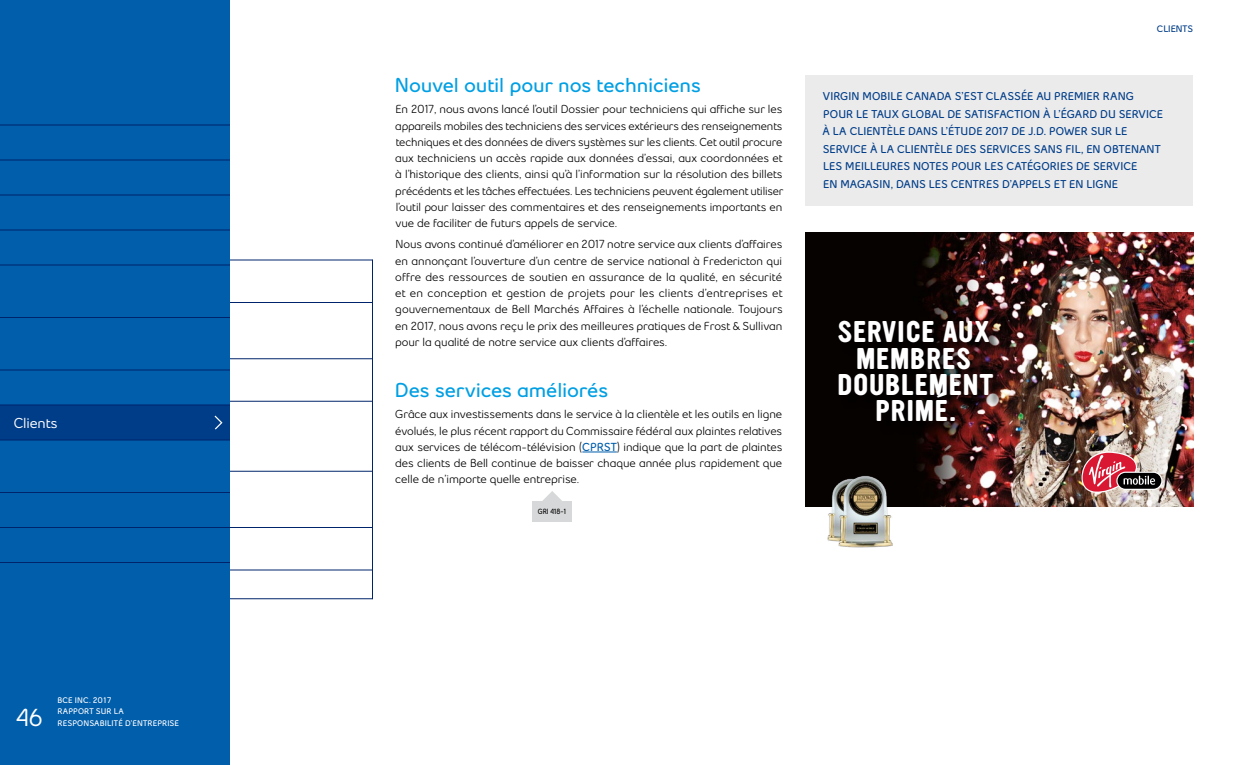
<style>
.page{position:relative;width:1260px;height:765px;background:#fff}
.page>*{position:absolute;margin:0;border:0;box-sizing:border-box;transform-origin:0 0}
.t1{font:700 26.25px/26.2px "VM Ultramagnetic";letter-spacing:.05em;color:#fff;text-align:center}
.t2{font:600 24.38px "Bell Slim OT2018";color:#fff}
.H4_SPAN{font:700 20px "Bell Slim OT2018";letter-spacing:-.01em;color:#009fe3}
.t3{font:600 14.38px "Bell Slim OT2018";letter-spacing:-.01em;color:#fff}
.TEXTE{font:11.5px/16.2px "Bell Slim OT2018";letter-spacing:-.005em;color:#000;text-align:justify}
.t4{font:700 11.25px/17.5px "Bell Slim OT2018";letter-spacing:.005em;color:#003d88}
.t5{font:700 9.38px "Bell Slim OT2018";color:#003d88}
.t6{font:700 8.12px/11.9px "Bell Slim OT2018";letter-spacing:.015em;color:#fff}
.t7{font:700 7.5px "Bell Slim OT2018";color:#000;scale:.9 1}
.s1{font-weight:700;color:#005eab}
</style>
<div class="page">
<div style="left:0;top:0;width:230px;height:765px;background:#005eab"></div>
<hr style="left:582px;top:452px;width:35px;height:1px;background:#005eab">
<div style="left:805px;top:75px;width:388px;height:130px;background:#ebebec"></div>
<img style="left:805px;top:233px;width:388px;height:273px">
<svg style="left:1116px;top:472px;width:47px;height:18px"></svg>
<div style="left:1118px;top:473px;width:43px;height:16px;background:#000;border-radius:8px"></div>
<svg style="left:1081px;top:452px;width:74px;height:41px"></svg>
<img style="left:828px;top:479px;width:10px;height:62px">
<img style="left:838px;top:476px;width:55px;height:72px">
<div style="left:841px;top:323px;width:167px;height:113px;background:#000;opacity:.75"></div>
<svg style="left:542px;top:491px;width:20px;height:10px"></svg>
<div style="left:532px;top:501px;width:40px;height:20px;background:#d7d8d9"></div>
<hr style="left:230px;top:260px;width:142px;height:1px;background:#00246b">
<hr style="left:230px;top:302px;width:142px;height:1px;background:#00246b">
<hr style="left:230px;top:358px;width:142px;height:1px;background:#00246b">
<hr style="left:230px;top:401px;width:142px;height:1px;background:#00246b">
<hr style="left:230px;top:471px;width:142px;height:1px;background:#00246b">
<hr style="left:230px;top:527px;width:142px;height:1px;background:#00246b">
<hr style="left:230px;top:570px;width:142px;height:1px;background:#00246b">
<hr style="left:230px;top:598px;width:142px;height:1px;background:#00246b">
<hr style="left:372px;top:260px;width:1px;height:339px;background:#00246b">
<div style="left:0;top:405px;width:230px;height:35px;background:#003d88"></div>
<svg style="left:215px;top:416px;width:7px;height:14px"></svg>
<hr style="left:0;top:125px;width:230px;height:1px;background:#00246b">
<hr style="left:0;top:160px;width:230px;height:1px;background:#00246b">
<hr style="left:0;top:195px;width:230px;height:1px;background:#00246b">
<hr style="left:0;top:230px;width:230px;height:1px;background:#00246b">
<hr style="left:0;top:265px;width:230px;height:1px;background:#00246b">
<hr style="left:0;top:317px;width:230px;height:1px;background:#00246b">
<hr style="left:0;top:370px;width:230px;height:1px;background:#00246b">
<hr style="left:0;top:405px;width:230px;height:1px;background:#00246b">
<hr style="left:0;top:440px;width:230px;height:1px;background:#00246b">
<hr style="left:0;top:492px;width:230px;height:1px;background:#00246b">
<hr style="left:0;top:527px;width:230px;height:1px;background:#00246b">
<hr style="left:0;top:562px;width:230px;height:1px;background:#00246b">
<p class="t3" style="left:14px;top:414px;width:45px">Clients</p>
<h2 class="t2" style="left:15px;top:703px;width:30px">46</h2>
<p class="t6" style="left:58px;top:694px;width:123px">BCE INC. 2017<br>RAPPORT SUR LA<br>RESPONSABILITÉ D’ENTREPRISE</p>
<p class="H4_SPAN" style="left:395px;top:73px;width:307px">Nouvel outil pour nos techniciens</p>
<p class="TEXTE" style="left:395px;top:101px;width:389px">En 2017, nous avons lancé l’outil Dossier pour techniciens qui affiche sur les appareils mobiles des techniciens des services extérieurs des renseignements techniques et des données de divers systèmes sur les clients. Cet outil procure aux techniciens un accès rapide aux données d’essai, aux coordonnées et à l’historique des clients, ainsi qu’à l’information sur la résolution des billets précédents et les tâches effectuées. Les techniciens peuvent également utiliser l’outil pour laisser des commentaires et des renseignements importants en vue de faciliter de futurs appels de service.</p>
<p class="TEXTE" style="left:395px;top:236px;width:389px">Nous avons continué d’améliorer en 2017 notre service aux clients d’affaires en annonçant l’ouverture d’un centre de service national à Fredericton qui offre des ressources de soutien en assurance de la qualité, en sécurité et en conception et gestion de projets pour les clients d’entreprises et gouvernementaux de Bell Marchés Affaires à l’échelle nationale. Toujours en 2017, nous avons reçu le prix des meilleures pratiques de Frost &amp; Sullivan pour la qualité de notre service aux clients d’affaires.</p>
<p class="H4_SPAN" style="left:395px;top:378px;width:215px">Des services améliorés</p>
<p class="TEXTE" style="left:395px;top:406px;width:389px">Grâce aux investissements dans le service à la clientèle et les outils en ligne évolués, le plus récent rapport du Commissaire fédéral aux plaintes relatives aux services de télécom-télévision (<span class="s1">CPRST</span>) indique que la part de plaintes des clients de Bell continue de baisser chaque année plus rapidement que celle de n’importe quelle entreprise.</p>
<p class="t7" style="left:538px;top:506px;width:33px">GRI 418-1</p>
<p class="t5" style="left:1157px;top:22px;width:13px">Clients</p>
<p class="t4" style="left:823px;top:88px;width:342px">VIRGIN MOBILE CANADA S’EST CLASSÉE AU PREMIER RANG POUR LE TAUX GLOBAL DE SATISFACTION À L’ÉGARD DU SERVICE À LA CLIENTÈLE DANS L’ÉTUDE 2017 DE J.D. POWER SUR LE SERVICE À LA CLIENTÈLE DES SERVICES SANS FIL, EN OBTENANT LES MEILLEURES NOTES POUR LES CATÉGORIES DE SERVICE<br>EN MAGASIN, DANS LES CENTRES D’APPELS ET EN LIGNE</p>
<h1 class="t1" style="left:838px;top:319px;width:157px">SERVICE AUX<br>MEMBRES<br>DOUBLEMENT<br>PRIMÉ.</h1>
</div>
